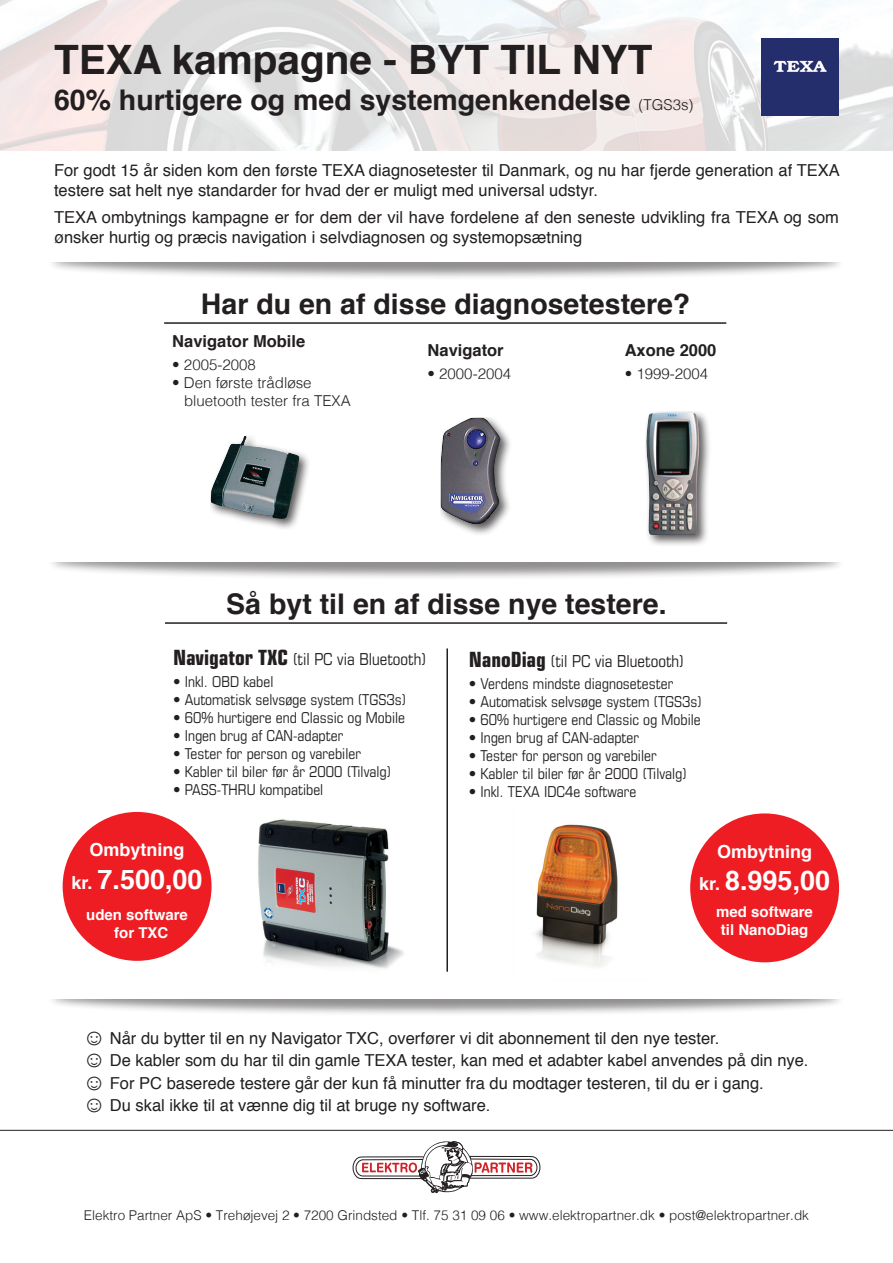
<style>
.page{position:relative;width:893px;height:1263px;background:#fff}
.page>*{position:absolute;margin:0;border:0;box-sizing:border-box;transform-origin:0 0}
.t1{font:700 40.5px "Helvetica";color:#231f20}
.t2{font:700 28.5px "Helvetica";color:#231f20}
.t3{font:700 27px "Helvetica";color:#fff}
.t4{font:700 18px "Helvetica";color:#fff}
.t5{font:16.5px/19.8px "Helvetica";color:#231f20}
.t6{font:condensed 16.5px "Eurostile";color:#231f20}
.t7{font:700 16.5px "Helvetica";color:#231f20}
.t8{font:condensed 15px "Eurostile";color:#231f20}
.t9{font:300 15px "Helvetica";color:#231f20}
.t10{font:700 15px "Helvetica";color:#fff}
.t11{font:300 13.5px "Helvetica";color:#231f20}
.s1{font-weight:300;font-size:15px}
.s2{font-weight:700;font-size:21px}
.s3{font-size:18px}
.s4{font-family:"Times New Roman";font-size:22.05px}
</style>
<div class="page">
<div style="left:46px;top:542px;width:799px;height:38px;background:#231f20;opacity:.5"></div>
<div style="left:0;top:524px;width:893px;height:38px;background:#fff"></div>
<div style="left:46px;top:978px;width:799px;height:39px;background:#231f20;opacity:.5"></div>
<div style="left:0;top:960px;width:893px;height:39px;background:#fff"></div>
<div style="left:46px;top:242px;width:799px;height:38px;background:#231f20;opacity:.5"></div>
<div style="left:0;top:224px;width:893px;height:38px;background:#fff"></div>
<svg style="left:352px;top:1141px;width:189px;height:52px"></svg>
<img style="left:0;top:0;width:893px;height:151px">
<div style="left:211px;top:436px;width:101px;height:95px;background:#231f20;opacity:.75"></div>
<img style="left:211px;top:436px;width:89px;height:84px">
<img style="left:761px;top:39px;width:78px;height:76px">
<div style="left:646px;top:411px;width:66px;height:137px;background:#231f20;opacity:.75"></div>
<img style="left:646px;top:412px;width:54px;height:123px">
<div style="left:441px;top:418px;width:72px;height:119px;background:#231f20;opacity:.75"></div>
<img style="left:441px;top:418px;width:61px;height:107px">
<div style="left:63px;top:812px;width:149px;height:149px;background:#ee1d23;border-radius:50%"></div>
<img style="left:535px;top:824px;width:83px;height:143px">
<img style="left:258px;top:819px;width:146px;height:150px">
<div style="left:690px;top:813px;width:149px;height:149px;background:#ee1d23;border-radius:50%"></div>
<hr style="left:0;top:1130px;width:893px;height:1px;background:#231f20">
<hr style="left:164px;top:322px;width:562px;height:2px;background:#231f20">
<hr style="left:165px;top:622px;width:562px;height:2px;background:#231f20">
<hr style="left:446px;top:648px;width:2px;height:324px;background:#231f20">
<p class="t1" style="left:54px;top:27px;width:600px">TEXA kampagne - BYT TIL NYT</p>
<p class="t2" style="left:54px;top:77px;width:641px">60% hurtigere og med systemgenkendelse <span class="s1">(TGS3s)</span></p>
<p class="t5" style="left:54px;top:161px;width:787px">For godt 15 år siden kom den første TEXA diagnosetester til Danmark, og nu har fjerde generation af TEXA testere sat helt nye standarder for hvad der er muligt med universal udstyr.</p>
<p class="t5" style="left:54px;top:208px;width:786px">TEXA ombytnings kampagne er for dem der vil have fordelene af den seneste udvikling fra TEXA og som ønsker hurtig og præcis navigation i selvdiagnosen og systemopsætning</p>
<p class="t2" style="left:201px;top:281px;width:491px">Har du en af disse diagnosetestere?</p>
<p class="t7" style="left:172px;top:328px;width:134px">Navigator Mobile</p>
<p class="t9" style="left:172px;top:351px;width:85px">• 2005-2008</p>
<p class="t9" style="left:172px;top:369px;width:141px">• Den første trådløse</p>
<p class="t9" style="left:184px;top:387px;width:168px">bluetooth tester fra TEXA</p>
<p class="t7" style="left:428px;top:337px;width:78px">Navigator</p>
<p class="t9" style="left:428px;top:361px;width:85px">• 2000-2004</p>
<p class="t7" style="left:625px;top:337px;width:93px">Axone 2000</p>
<p class="t9" style="left:625px;top:361px;width:85px">• 1999-2004</p>
<p class="t2" style="left:226px;top:581px;width:442px">Så byt til en af disse nye testere.</p>
<p class="t6" style="left:173px;top:649px;width:255px"><span class="s2">Navigator TXC</span> (til PC via Bluetooth)</p>
<p class="t8" style="left:173px;top:673px;width:102px">• Inkl. OBD kabel</p>
<p class="t8" style="left:173px;top:691px;width:235px">• Automatisk selvsøge system (TGS3s)</p>
<p class="t8" style="left:173px;top:709px;width:233px">• 60% hurtigere end Classic og Mobile</p>
<p class="t8" style="left:173px;top:727px;width:172px">• Ingen brug af CAN-adapter</p>
<p class="t8" style="left:173px;top:745px;width:189px">• Tester for person og varebiler</p>
<p class="t8" style="left:173px;top:763px;width:220px">• Kabler til biler før år 2000 (Tilvalg)</p>
<p class="t8" style="left:173px;top:781px;width:152px">• PASS-THRU kompatibel</p>
<p class="t4" style="left:90px;top:835px;width:97px">Ombytning</p>
<p class="t3" style="left:72px;top:857px;width:133px"><span class="s3">kr.</span> 7.500,00</p>
<p class="t10" style="left:86px;top:903px;width:103px">uden software</p>
<p class="t10" style="left:114px;top:921px;width:56px">for TXC</p>
<p class="t6" style="left:469px;top:651px;width:217px"><span class="s2">NanoDiag</span> (til PC via Bluetooth)</p>
<p class="t8" style="left:469px;top:674px;width:206px">• Verdens mindste diagnosetester</p>
<p class="t8" style="left:469px;top:692px;width:235px">• Automatisk selvsøge system (TGS3s)</p>
<p class="t8" style="left:469px;top:710px;width:233px">• 60% hurtigere end Classic og Mobile</p>
<p class="t8" style="left:469px;top:728px;width:172px">• Ingen brug af CAN-adapter</p>
<p class="t8" style="left:469px;top:746px;width:189px">• Tester for person og varebiler</p>
<p class="t8" style="left:469px;top:764px;width:220px">• Kabler til biler før år 2000 (Tilvalg)</p>
<p class="t8" style="left:469px;top:782px;width:169px">• Inkl. TEXA IDC4e software</p>
<p class="t4" style="left:717px;top:837px;width:97px">Ombytning</p>
<p class="t3" style="left:699px;top:859px;width:133px"><span class="s3">kr.</span> 8.995,00</p>
<p class="t10" style="left:716px;top:900px;width:98px">med software</p>
<p class="t10" style="left:721px;top:918px;width:89px">til NanoDiag</p>
<p class="t5" style="left:83px;top:1028px;width:638px"><span class="s4">☺</span> Når du bytter til en ny Navigator TXC, overfører vi dit abonnement til den nye tester.</p>
<p class="t5" style="left:83px;top:1051px;width:727px"><span class="s4">☺</span> De kabler som du har til din gamle TEXA tester, kan med et adabter kabel anvendes på din nye.</p>
<p class="t5" style="left:83px;top:1073px;width:683px"><span class="s4">☺</span> For PC baserede testere går der kun få minutter fra du modtager testeren, til du er i gang.</p>
<p class="t5" style="left:83px;top:1096px;width:409px"><span class="s4">☺</span> Du skal ikke til at vænne dig til at bruge ny software.</p>
<p class="t11" style="left:84px;top:1204px;width:727px">Elektro Partner ApS • Trehøjevej 2 • 7200 Grindsted • Tlf. 75 31 09 06 • www.elektropartner.dk • post@elektropartner.dk</p>
</div>
